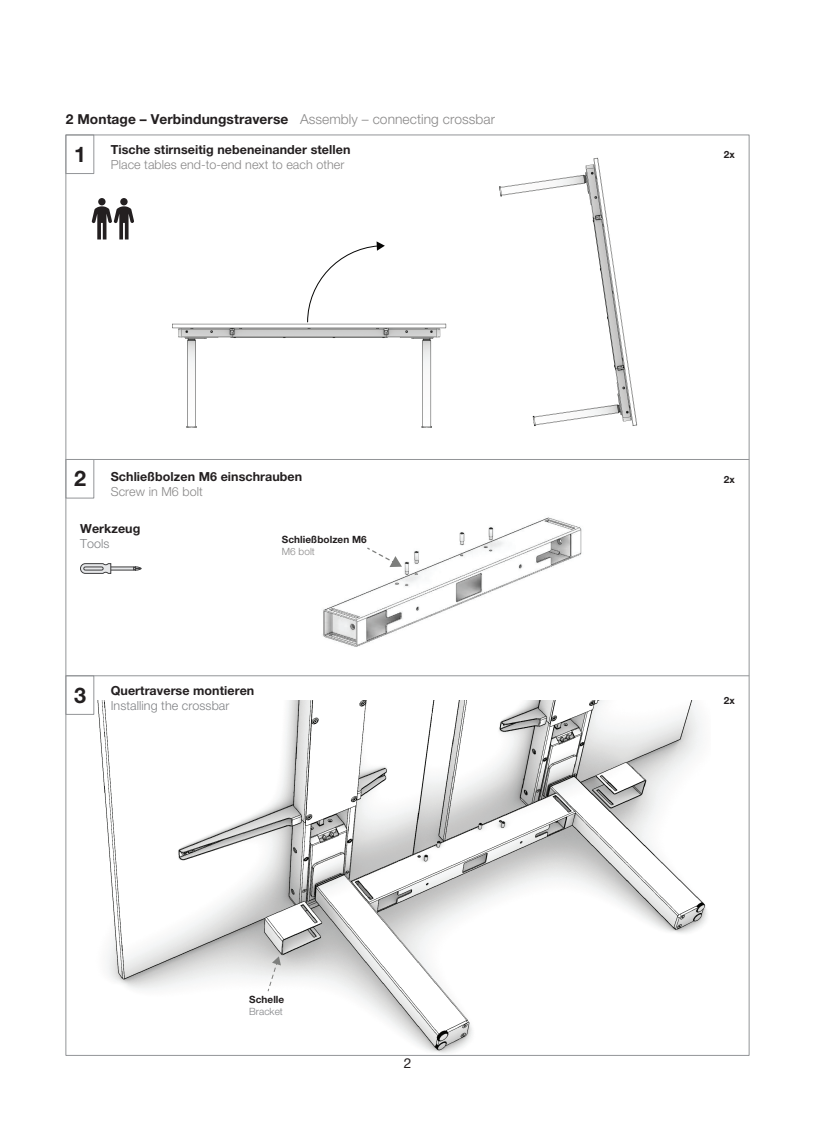
<style>
.page{position:relative;width:815px;height:1124px;background:#fff}
.page>*{position:absolute;margin:0;border:0;box-sizing:border-box;transform-origin:0 0}
.t1{font:700 21.62px "Helvetica Neue LT Pro";color:#231f20}
.t2{font:700 13.75px "Helvetica Neue LT Pro";letter-spacing:.005em;color:#231f20}
.t3{font:13.75px "Helvetica Neue LT Pro";color:#231f20}
.t4{font:700 12.5px "Helvetica Neue LT Pro";letter-spacing:.005em;color:#231f20}
.t5{font:300 12.5px "Helvetica Neue LT Pro";letter-spacing:.005em;color:#888787}
.t6{font:300 12.5px "Helvetica Neue LT Pro";letter-spacing:.005em;color:#808285}
.t7{font:700 10px "Helvetica Neue LT Pro";letter-spacing:.005em;color:#231f20}
.t8{font:300 10px "Helvetica Neue LT Pro";letter-spacing:.005em;color:#808285}
.t9{font:300 10px "Helvetica Neue LT Pro";letter-spacing:.005em;color:#888787}
.s1{font-weight:300;color:#888787}
</style>
<div class="page">
<img style="left:93px;top:700px;width:614px;height:353px">
<hr style="left:66px;top:459px;width:683px;height:1px;background:#939598">
<hr style="left:66px;top:675px;width:683px;height:1px;background:#939598">
<svg style="left:80px;top:563px;width:61px;height:10px"></svg>
<img style="left:323px;top:517px;width:259px;height:130px">
<svg style="left:366px;top:546px;width:36px;height:21px"></svg>
<svg style="left:267px;top:956px;width:14px;height:35px"></svg>
<div style="left:98px;top:198px;width:8px;height:7px;background:#231f20;border-radius:50%"></div>
<div style="left:120px;top:198px;width:8px;height:7px;background:#231f20;border-radius:50%"></div>
<svg style="left:92px;top:206px;width:42px;height:33px"></svg>
<div style="left:65px;top:134px;width:29px;height:40px;border:1px solid #939598"></div>
<div style="left:65px;top:459px;width:29px;height:39px;border:1px solid #939598"></div>
<div style="left:65px;top:675px;width:29px;height:39px;border:1px solid #939598"></div>
<img style="left:172px;top:323px;width:275px;height:105px">
<img style="left:499px;top:157px;width:139px;height:269px">
<svg style="left:307px;top:241px;width:78px;height:82px"></svg>
<p class="t2" style="left:66px;top:110px;width:431px">2 Montage – Verbindungstraverse <span class="s1">Assembly – connecting crossbar</span></p>
<p class="t4" style="left:111px;top:142px;width:241px">Tische stirnseitig nebeneinander stellen</p>
<p class="t5" style="left:111px;top:157px;width:235px">Place tables end-to-end next to each other</p>
<h1 class="t1" style="left:74px;top:141px;width:13px">1</h1>
<h1 class="t1" style="left:74px;top:465px;width:13px">2</h1>
<p class="t4" style="left:111px;top:468px;width:193px">Schließbolzen M6 einschrauben</p>
<p class="t5" style="left:111px;top:483px;width:94px">Screw in M6 bolt</p>
<p class="t4" style="left:80px;top:521px;width:62px">Werkzeug</p>
<p class="t6" style="left:80px;top:536px;width:31px">Tools</p>
<p class="t7" style="left:282px;top:533px;width:87px">Schließbolzen M6</p>
<p class="t9" style="left:282px;top:545px;width:35px">M6 bolt</p>
<h1 class="t1" style="left:74px;top:681px;width:13px">3</h1>
<p class="t4" style="left:111px;top:682px;width:145px">Quertraverse montieren</p>
<p class="t6" style="left:111px;top:697px;width:120px">Installing the crossbar</p>
<p class="t7" style="left:249px;top:993px;width:37px">Schelle</p>
<p class="t8" style="left:249px;top:1005px;width:35px">Bracket</p>
<p class="t3" style="left:404px;top:1054px;width:9px">2</p>
<p class="t7" style="left:724px;top:148px;width:12px">2x</p>
<p class="t7" style="left:724px;top:473px;width:12px">2x</p>
<p class="t7" style="left:724px;top:693px;width:12px">2x</p>
</div>
